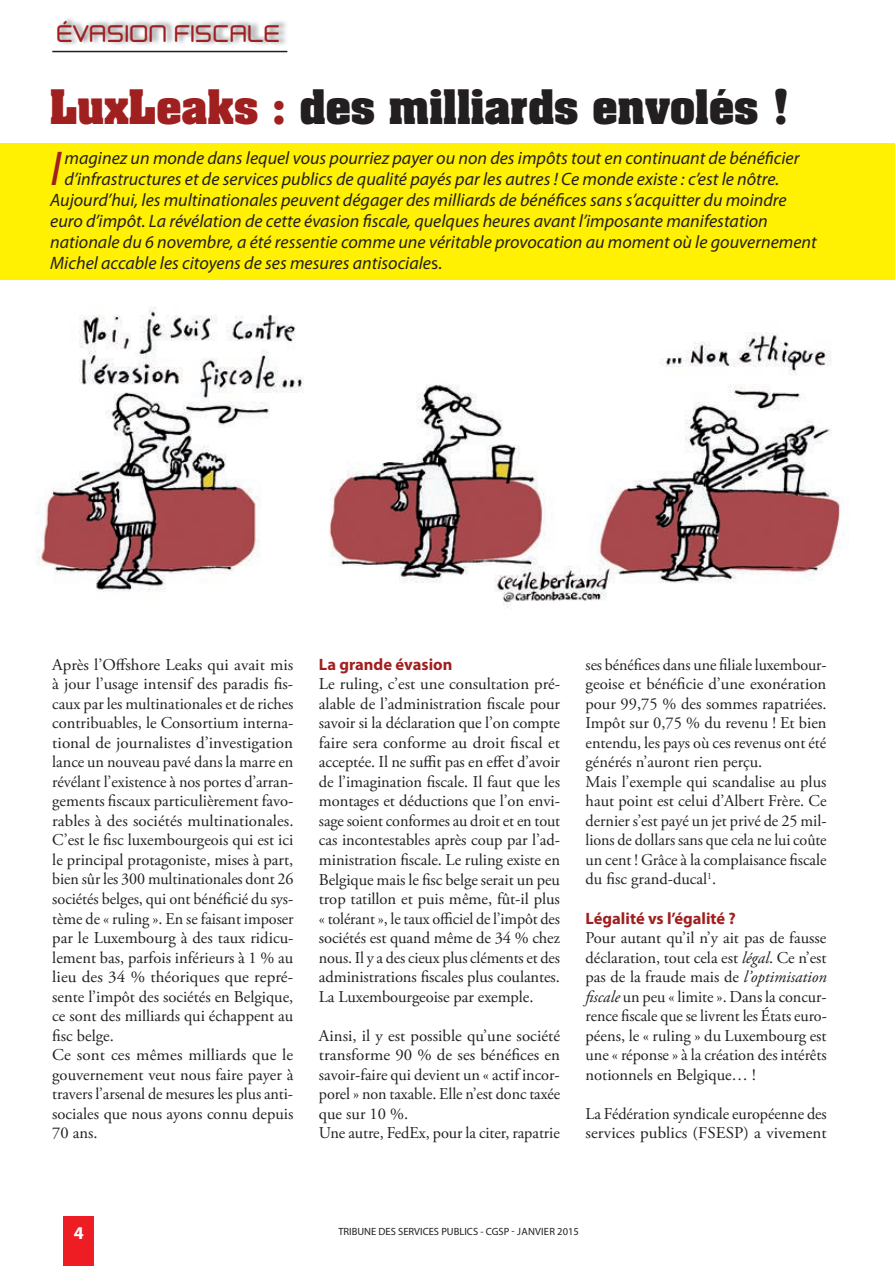
<style>
.page{position:relative;width:896px;height:1266px;background:#fff}
.page>*{position:absolute;margin:0;border:0;box-sizing:border-box;transform-origin:0 0}
.t1{font:italic 49.2px "Myriad Pro";color:#a01f1f}
.t2{font:700 40.5px "Aachen Std";color:#231f20}
.t3{font:500 21px "Neogrey";color:#a01f1f}
.t4{font:italic 18px "Myriad Pro";color:#231f20}
.t5{font:700 18px "Myriad Pro";color:#fff}
.t6{font:16.5px/19.5px "Adobe Garamond Pro";color:#231f20}
.t7{font:700 16.5px "Myriad Pro";color:#a01f1f}
.t8{font:10.5px "Myriad Pro";color:#231f20}
.s1{color:#a01f1f}
.s2{font-style:normal}
.s3{font-style:italic}
</style>
<div class="page">
<div style="left:0;top:143px;width:894px;height:137px;background:#fff101"></div>
<div style="left:64px;top:1216px;width:30px;height:49px;background:#ee1d23"></div>
<img style="left:58px;top:18px;width:228px;height:27px">
<hr style="left:52px;top:51px;width:235px;height:1px;background:#231f20">
<img style="left:36px;top:307px;width:809px;height:300px">
<p class="t3" style="left:57px;top:20px;width:226px">ÉVASION FISCALE</p>
<h2 class="t2" style="left:50px;top:77px;width:741px"><span class="s1">LuxLeaks :</span> des milliards envolés !</h2>
<h1 class="t1" style="left:50px;top:142px;width:13px">I</h1>
<p class="t4" style="left:65px;top:148px;width:736px">maginez un monde dans lequel vous pourriez payer ou non des impôts tout en continuant de bénéficier</p>
<p class="t4" style="left:65px;top:169px;width:716px">d’infrastructures et de services publics de qualité payés par les autres ! Ce monde existe : c’est le nôtre.</p>
<p class="t4" style="left:50px;top:190px;width:738px">Aujourd’hui, les multinationales peuvent dégager des milliards de bénéfices sans s’acquitter du moindre</p>
<p class="t4" style="left:50px;top:211px;width:719px">euro d’impôt. La révélation de cette évasion fiscale, quelques heures avant l’imposante manifestation</p>
<p class="t4" style="left:50px;top:232px;width:768px">nationale du 6 novembre, a été ressentie comme une véritable provocation au moment où le gouvernement</p>
<p class="t4" style="left:50px;top:253px;width:393px">Michel accable les citoyens de ses mesures antisociale<span class="s2">s.</span></p>
<p class="t6" style="left:52px;top:655px;width:243px">Après l’Offshore Leaks qui avait mis à jour l’usage intensif des paradis fis&shy;caux par les multinationales et de riches contribuables, le Consortium interna&shy;tional de journalistes d’investigation lance un nouveau pavé dans la marre en révélant l’existence à nos portes d’arran&shy;gements fiscaux particulièrement favo&shy;rables à des sociétés multinationales.<br>C’est le fisc luxembourgeois qui est ici le principal protagoniste, mises à part, bien sûr les 300 multinationales dont 26 sociétés belges, qui ont bénéficié du sys&shy;tème de « ruling ». En se faisant imposer par le Luxembourg à des taux ridicu&shy;lement bas, parfois inférieurs à 1 % au lieu des 34 % théoriques que repré&shy;sente l’impôt des sociétés en Belgique, ce sont des milliards qui échappent au fisc belge.<br>Ce sont ces mêmes milliards que le gouvernement veut nous faire payer à travers l’arsenal de mesures les plus anti&shy;sociales que nous ayons connu depuis 70 ans.</p>
<p class="t7" style="left:319px;top:655px;width:135px">La grande évasion</p>
<p class="t6" style="left:319px;top:675px;width:243px;text-align:justify">Le ruling, c’est une consultation pré&shy;alable de l’administration fiscale pour savoir si la déclaration que l’on compte faire sera conforme au droit fiscal et acceptée. Il ne suffit pas en effet d’avoir de l’imagination fiscale. Il faut que les montages et déductions que l’on envi&shy;sage soient conformes au droit et en tout cas incontestables après coup par l’ad&shy;ministration fiscale. Le ruling existe en Belgique mais le fisc belge serait un peu trop tatillon et puis même, fût-il plus « tolérant », le taux officiel de l’impôt des sociétés est quand même de 34 % chez nous. Il y a des cieux plus cléments et des administrations fiscales plus coulantes.<br>La Luxembourgeoise par exemple.</p>
<p class="t6" style="left:319px;top:1026px;width:243px">Ainsi, il y est possible qu’une société transforme 90 % de ses bénéfices en savoir-faire qui devient un « actif incor&shy;porel » non taxable. Elle n’est donc taxée que sur 10 %.<br>Une autre, FedEx, pour la citer, rapatrie</p>
<p class="t6" style="left:585px;top:655px;width:242px">ses bénéfices dans une filiale luxembour&shy;geoise et bénéficie d’une exonération pour 99,75 % des sommes rapatriées.<br>Impôt sur 0,75 % du revenu ! Et bien entendu, les pays où ces revenus ont été générés n’auront rien perçu.<br>Mais l’exemple qui scandalise au plus haut point est celui d’Albert Frère. Ce dernier s’est payé un jet privé de 25 mil&shy;lions de dollars sans que cela ne lui coûte un cent ! Grâce à la complaisance fiscale du fisc grand-ducal<sup>1</sup>.</p>
<p class="t7" style="left:585px;top:908px;width:152px">Légalité vs l’égalité ?</p>
<p class="t6" style="left:585px;top:928px;width:243px;text-align:justify">Pour autant qu’il n’y ait pas de fausse déclaration, tout cela est <span class="s3">légal</span>. Ce n’est pas de la fraude mais de <span class="s3">l’optimisation fiscale</span> un peu « limite ». Dans la concur&shy;rence fiscale que se livrent les États euro&shy;péens, le « ruling » du Luxembourg est une « réponse » à la création des intérêts notionnels en Belgique… !</p>
<p class="t6" style="left:585px;top:1104px;width:243px">La Fédération syndicale européenne des services publics (FSESP) a vivement</p>
<p class="t5" style="left:74px;top:1222px;width:11px">4</p>
<p class="t8" style="left:338px;top:1225px;width:242px">TRIBUNE DES SERVICES PUBLICS - CGSP JANVIER 2015</p>
</div>
